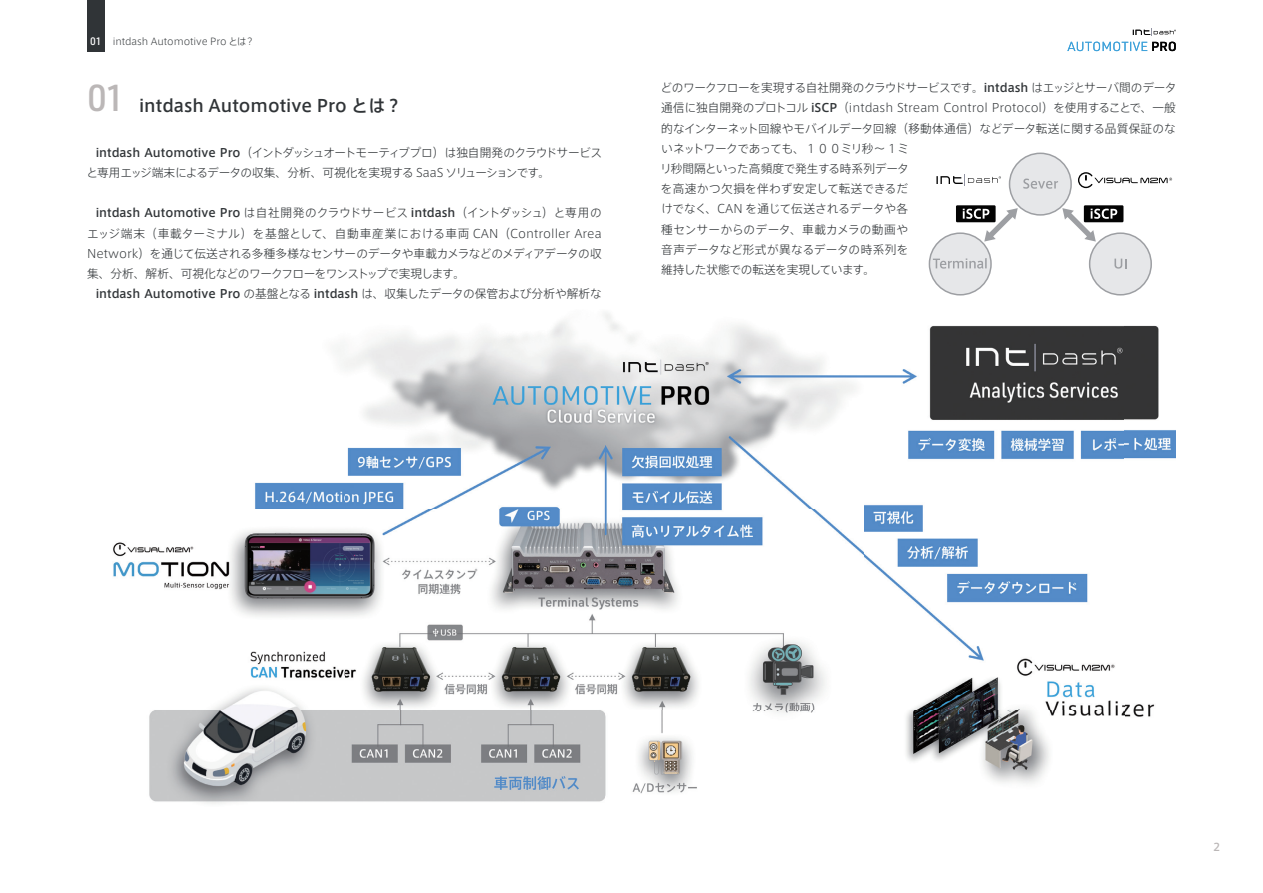
<style>
.page{position:relative;width:1263px;height:893px;background:#fff}
.page>*{position:absolute;margin:0;border:0;box-sizing:border-box;transform-origin:0 0}
.t1{font:500 16.95px "Axis Std";color:#303437}
.t2{font:300 11.7px/20.2px "Axis Std";letter-spacing:-.02em;color:#303437}
.t3{font:300 11.7px/20.2px "Axis Std";letter-spacing:-.055em;color:#303437}
.t4{font:500 11.7px "Axis Std";color:#303437}
.t5{font:500 10.65px "Axis Std";color:#bbb7b7}
.t6{font:300 9.6px "Axis Std";letter-spacing:-.01em;color:#303437}
.s1{font-family:"URWDIN";font-weight:500;font-size:10.65px;color:#fff}
.s2{font-family:"URWDIN";font-size:36.75px;color:#bbb7b7}
.s3{font-weight:500}
.s4{font-weight:300}
</style>
<div class="page">
<div style="left:87px;top:0;width:17px;height:51px;background:#303437"></div>
<svg style="left:1133px;top:28px;width:43px;height:8px"></svg>
<svg style="left:1067px;top:42px;width:109px;height:9px"></svg>
<img style="left:113px;top:312px;width:1063px;height:492px">
<div style="left:1009px;top:153px;width:62px;height:62px;background:#e6e7e9;border-radius:50%"></div>
<div style="left:1009px;top:153px;width:63px;height:63px;border:2px solid #9d9fa3;border-radius:50%"></div>
<div style="left:929px;top:233px;width:62px;height:62px;background:#e6e7e9;border-radius:50%"></div>
<div style="left:929px;top:232px;width:63px;height:64px;border:2px solid #9d9fa3;border-radius:50%"></div>
<div style="left:1089px;top:233px;width:62px;height:62px;background:#e6e7e9;border-radius:50%"></div>
<div style="left:1089px;top:232px;width:63px;height:64px;border:2px solid #9d9fa3;border-radius:50%"></div>
<svg style="left:936px;top:174px;width:65px;height:12px"></svg>
<svg style="left:1078px;top:172px;width:94px;height:16px"></svg>
<svg style="left:1023px;top:179px;width:35px;height:10px"></svg>
<svg style="left:933px;top:258px;width:54px;height:11px"></svg>
<svg style="left:1114px;top:259px;width:12px;height:10px"></svg>
<div style="left:956px;top:205px;width:39px;height:17px;background:#030303"></div>
<svg style="left:963px;top:208px;width:55px;height:34px"></svg>
<div style="left:1084px;top:205px;width:39px;height:17px;background:#030303"></div>
<svg style="left:1062px;top:208px;width:55px;height:34px"></svg>
<p class="t6" style="left:90px;top:34px;width:166px"><span class="s1">01</span> intdash Automotive Pro とは？</p>
<h1 class="t1" style="left:87px;top:92px;width:316px"><span class="s2">01</span> intdash Automotive Pro とは？</h1>
<p class="t3" style="left:86px;top:141px;width:517px;text-indent:9px"><span class="s3">intdash Automotive Pro</span>（イントダッシュオートモーティブプロ）は独自開発のクラウドサービスと専用エッジ端末によるデータの収集、分析、可視化を実現する SaaS ソリューションです。</p>
<p class="t2" style="left:87px;top:202px;width:516px;text-align:justify;text-indent:9px"><span class="s3">intdash Automotive Pro</span> は自社開発のクラウドサービス <span class="s3">intdash</span>（イントダッシュ）と専用のエッジ端末（車載ターミナル）を基盤として、自動車産業における車両 CAN（Controller Area Network）を通じて伝送される多種多様なセンサーのデータや車載カメラなどのメディアデータの収集、分析、解析、可視化などのワークフローをワンストップで実現します。</p>
<p class="t4" style="left:96px;top:285px;width:508px">intdash Automotive Pro <span class="s4">の基盤となる</span> intdash <span class="s4">は、収集したデータの保管および分析や解析な</span></p>
<p class="t2" style="left:660px;top:77px;width:518px">どのワークフローを実現する自社開発のクラウドサービスです。<span class="s3">intdash</span> はエッジとサーバ間のデータ通信に独自開発のプロトコル <span class="s3">iSCP</span>（intdash Stream Control Protocol）を使用することで、一般的なインターネット回線やモバイルデータ回線（移動体通信）などデータ転送に関する品質保証のないネットワークであっても、１００ミリ秒～１ミ<br>リ秒間隔といった高頻度で発生する時系列データ<br>を高速かつ欠損を伴わず安定して転送できるだ<br>けでなく、CAN を通じて伝送されるデータや各<br>種センサーからのデータ、車載カメラの動画や<br>音声データなど形式が異なるデータの時系列を<br>維持した状態での転送を実現しています。</p>
<p class="t5" style="left:1213px;top:839px;width:9px">2</p>
</div>
